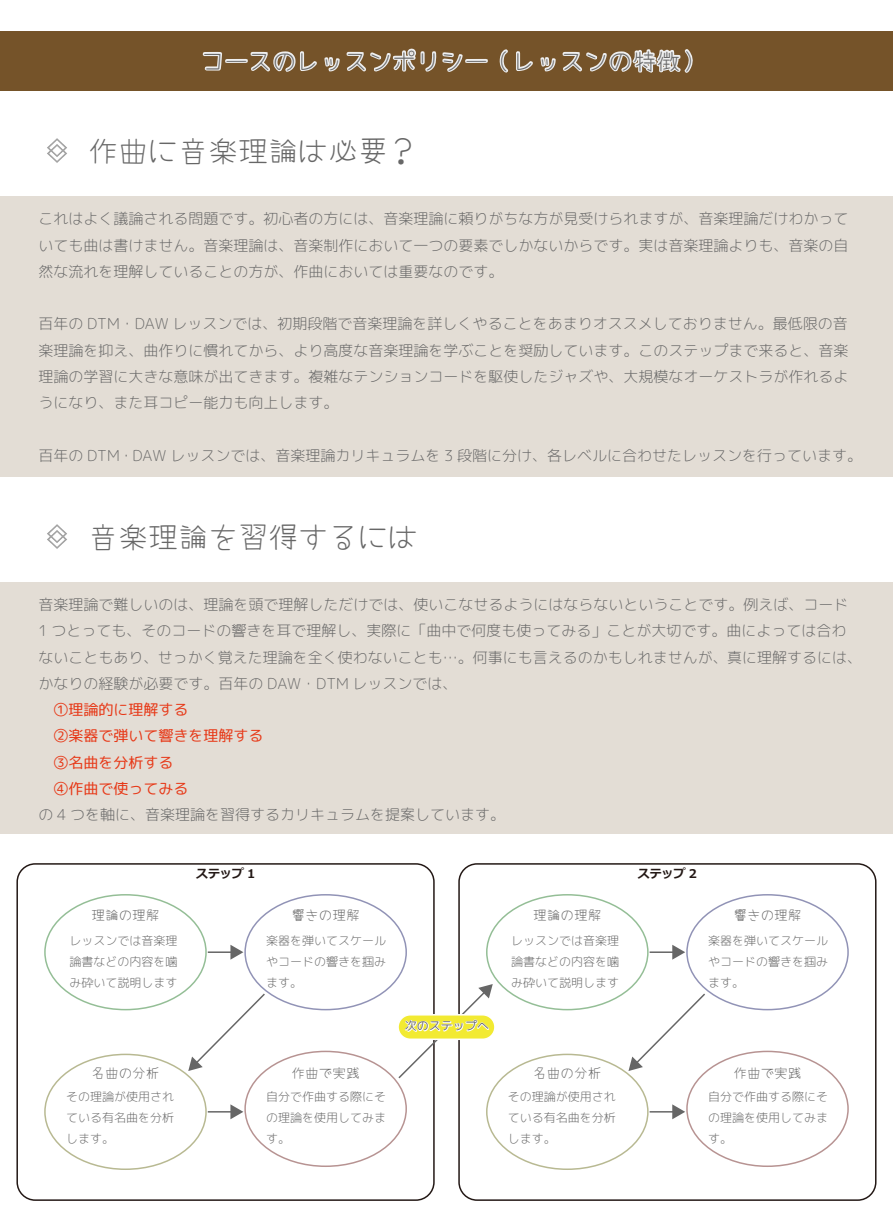
<style>
.page{position:relative;width:893px;height:1232px;background:#fff}
.page>*{position:absolute;margin:0;border:0;box-sizing:border-box;transform-origin:0 0}
.t1{font:30px "Yomogi Font";color:#676767}
.t2{font:24px "Yomogi Font";color:#676767}
.t3{font:15px/26.2px "rounded mgenplus 1 p light";color:#676767;text-align:justify}
.t4{font:15px/26.1px "rounded mgenplus 1 p regular";color:#e73817}
.t5{font:13.65px "Yomogi Font";color:#676767}
.t6{font:12px/21px "rounded mgenplus 1 p light";color:#676767;text-align:justify}
.t7{font:700 12px "Meiryo";color:#231815}
.t8{font:12px "rounded mgenplus 1 p regular";color:#676767}
</style>
<div class="page">
<div style="left:0;top:31px;width:893px;height:60px;background:#755329"></div>
<svg style="left:202px;top:52px;width:20px;height:19px"></svg>
<div style="left:225px;top:59px;width:23px;height:4px;border:3px solid #efefef"></div>
<svg style="left:250px;top:48px;width:213px;height:24px"></svg>
<div style="left:465px;top:59px;width:23px;height:4px;border:3px solid #efefef"></div>
<svg style="left:499px;top:49px;width:194px;height:24px"></svg>
<div style="left:0;top:196px;width:893px;height:281px;background:#e3ddd5"></div>
<img style="left:47px;top:138px;width:20px;height:25px">
<img style="left:47px;top:524px;width:20px;height:25px">
<div style="left:0;top:582px;width:893px;height:252px;background:#e3ddd5"></div>
<hr style="left:650px;top:951px;width:24px;height:2px;background:#666">
<svg style="left:672px;top:945px;width:13px;height:15px"></svg>
<hr style="left:650px;top:1111px;width:24px;height:2px;background:#666">
<svg style="left:672px;top:1104px;width:13px;height:15px"></svg>
<svg style="left:628px;top:993px;width:79px;height:78px"></svg>
<div style="left:458px;top:863px;width:418px;height:338px;border:2px solid #231815;border-radius:18px"></div>
<div style="left:16px;top:863px;width:419px;height:338px;border:2px solid #231815;border-radius:18px"></div>
<hr style="left:208px;top:951px;width:25px;height:2px;background:#666">
<svg style="left:230px;top:945px;width:13px;height:15px"></svg>
<hr style="left:208px;top:1111px;width:25px;height:2px;background:#666">
<svg style="left:230px;top:1104px;width:13px;height:15px"></svg>
<svg style="left:188px;top:992px;width:79px;height:79px"></svg>
<svg style="left:397px;top:961px;width:96px;height:119px"></svg>
<h2 class="t2" style="left:200px;top:49px;width:506px">コースのレッスンポリシー（レッスンの特徴）</h2>
<h1 class="t1" style="left:88px;top:136px;width:332px">作曲に音楽理論は必要？</h1>
<p class="t3" style="left:38px;top:206px;width:811px">これはよく議論される問題です。初心者の方には、音楽理論に頼りがちな方が見受けられますが、音楽理論だけわかっていても曲は書けません。音楽理論は、音楽制作において一つの要素でしかないからです。実は音楽理論よりも、音楽の自然な流れを理解していることの方が、作曲においては重要なのです。</p>
<p class="t3" style="left:38px;top:311px;width:811px">百年の DTM・DAW レッスンでは、初期段階で音楽理論を詳しくやることをあまりオススメしておりません。最低限の音楽理論を抑え、曲作りに慣れてから、より高度な音楽理論を学ぶことを奨励しています。このステップまで来ると、音楽理論の学習に大きな意味が出てきます。複雑なテンションコードを駆使したジャズや、大規模なオーケストラが作れるようになり、また耳コピー能力も向上します。</p>
<p class="t3" style="left:38px;top:442px;width:825px">百年の DTM・DAW レッスンでは、音楽理論カリキュラムを 3 段階に分け、各レベルに合わせたレッスンを行っています。</p>
<h1 class="t1" style="left:88px;top:521px;width:332px">音楽理論を習得するには</h1>
<p class="t3" style="left:38px;top:592px;width:825px;text-align:left">音楽理論で難しいのは、理論を頭で理解しただけでは、使いこなせるようにはならないということです。例えば、コード<br>1 つとっても、そのコードの響きを耳で理解し、実際に「曲中で何度も使ってみる」ことが大切です。曲によっては合わないこともあり、せっかく覚えた理論を全く使わないことも…。何事にも言えるのかもしれませんが、真に理解するには、かなりの経験が必要です。百年の DAW・DTM レッスンでは、</p>
<p class="t4" style="left:38px;top:697px;width:227px;text-indent:15px">①理論的に理解する<br>　②楽器で弾いて響きを理解する　③名曲を分析する<br>　④作曲で使ってみる</p>
<p class="t3" style="left:38px;top:802px;width:468px">の 4 つを軸に、音楽理論を習得するカリキュラムを提案しています。</p>
<p class="t5" style="left:91px;top:908px;width:70px">理論の理解</p>
<p class="t6" style="left:69px;top:930px;width:109px">レッスンでは音楽理論書などの内容を噛み砕いて説明します</p>
<p class="t7" style="left:196px;top:867px;width:61px">ステップ 1</p>
<p class="t7" style="left:638px;top:867px;width:61px">ステップ 2</p>
<p class="t5" style="left:292px;top:908px;width:70px">響きの理解</p>
<p class="t6" style="left:266px;top:930px;width:121px">楽器を弾いてスケールやコードの響きを掴みます。</p>
<p class="t5" style="left:533px;top:908px;width:70px">理論の理解</p>
<p class="t6" style="left:511px;top:930px;width:109px">レッスンでは音楽理論書などの内容を噛み砕いて説明します</p>
<p class="t5" style="left:733px;top:908px;width:70px">響きの理解</p>
<p class="t6" style="left:708px;top:930px;width:121px">楽器を弾いてスケールやコードの響きを掴みます。</p>
<p class="t8" style="left:405px;top:1017px;width:85px">次のステップへ</p>
<p class="t5" style="left:91px;top:1066px;width:70px">名曲の分析</p>
<p class="t5" style="left:292px;top:1066px;width:70px">作曲で実践</p>
<p class="t6" style="left:66px;top:1086px;width:109px">その理論が使用されている有名曲を分析します。</p>
<p class="t6" style="left:266px;top:1086px;width:121px">自分で作曲する際にその理論を使用してみます。</p>
<p class="t5" style="left:533px;top:1066px;width:70px">名曲の分析</p>
<p class="t5" style="left:733px;top:1066px;width:70px">作曲で実践</p>
<p class="t6" style="left:508px;top:1086px;width:109px">その理論が使用されている有名曲を分析します。</p>
<p class="t6" style="left:708px;top:1086px;width:121px">自分で作曲する際にその理論を使用してみます。</p>
</div>
